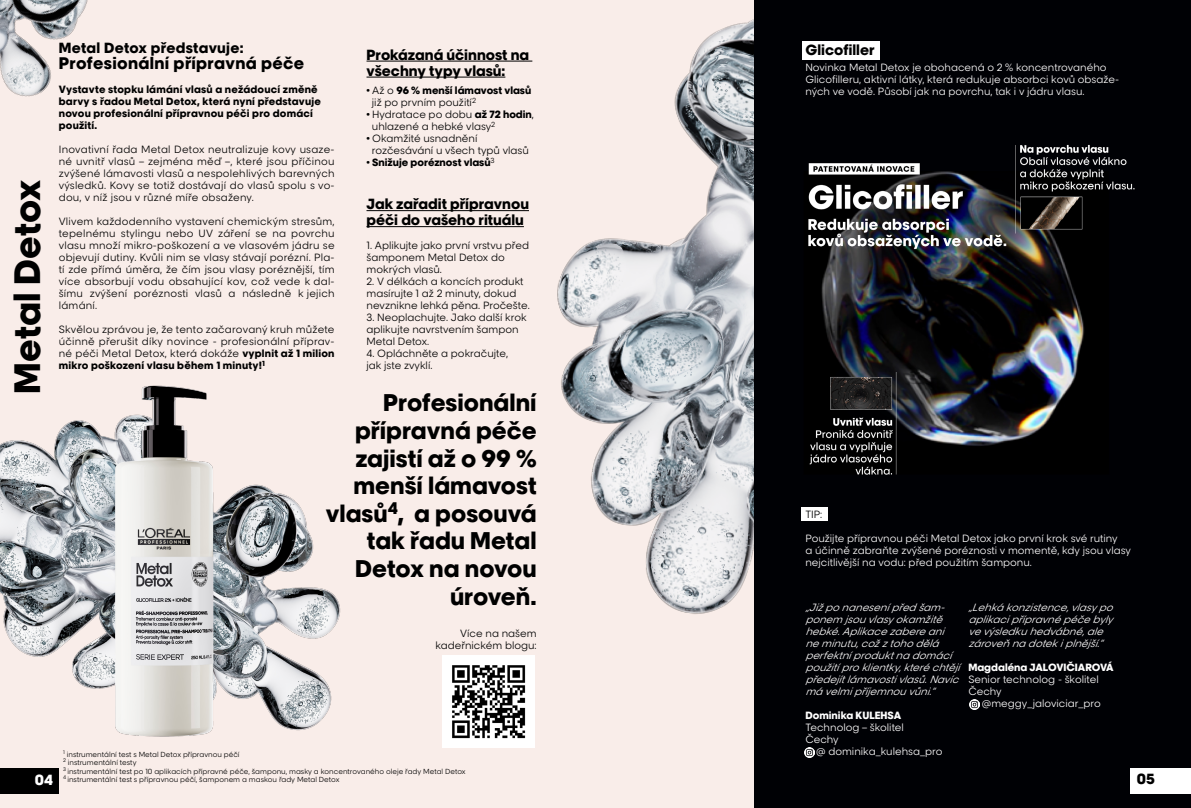
<style>
.page{position:relative;width:1191px;height:808px;background:#fff}
.page>*{position:absolute;margin:0;border:0;box-sizing:border-box;transform-origin:0 0}
.t1{font:35px "LOREAL PRO 5 Bold";color:#000}
.t2{font:23px/27.6px "LOREAL PRO 5 Bold";color:#000;text-align:right}
.t3{font:16px "LOREAL PRO 5 Bold";letter-spacing:.02em;color:#000}
.t4{font:14px/16px "LOREAL PRO 5 Bold";color:#000}
.t5{font:14px "LOREAL PRO 5 Bold";letter-spacing:.02em;color:#000}
.t6{font:14px "LOREAL PRO 5 Bold";color:#fff}
.t7{font:10px/12px "LOREAL PRO 2 Book";color:#000}
.t8{font:10px/12px "LOREAL PRO 2 Book";color:#fff}
.t9{font:italic 10px/12px "LOREAL PRO 2 Book";color:#fff}
.t10{font:10px/12px "LOREAL PRO 5 Bold";letter-spacing:.02em;color:#000}
.t11{font:10px "LOREAL PRO 5 Bold";color:#000}
.t12{font:10px "LOREAL PRO 5 Bold";color:#fff}
.t13{font:7px/8.4px "LOREAL PRO 2 Book";color:#000}
.s1{font-family:"LOREAL PRO 5 Bold"}
.s2{font-family:"LOREAL PRO 2 Book"}
.s3{font-family:"LOREAL PRO 5 Bold";font-style:normal}
</style>
<div class="page">
<div style="left:0;top:0;width:833px;height:808px;background:#f9ede9"></div>
<img style="left:520px;top:19px;width:234px;height:595px">
<img style="left:754px;top:0;width:437px;height:808px">
<img style="left:0;top:385px;width:341px;height:352px">
<div style="left:0;top:768px;width:59px;height:26px;background:#000"></div>
<div style="left:1130px;top:768px;width:61px;height:25px;background:#fff"></div>
<img style="left:0;top:0;width:88px;height:97px">
<img style="left:442px;top:655px;width:93px;height:93px">
<div style="left:802px;top:41px;width:78px;height:19px;background:#fff"></div>
<hr style="left:366px;top:210px;width:163px;height:1px;background:#000">
<hr style="left:366px;top:226px;width:158px;height:1px;background:#000">
<hr style="left:366px;top:61px;width:166px;height:1px;background:#000">
<hr style="left:366px;top:77px;width:139px;height:1px;background:#000">
<div style="left:800px;top:507px;width:27px;height:14px;background:#fff"></div>
<svg style="left:969px;top:699px;width:10px;height:10px"></svg>
<svg style="left:805px;top:747px;width:10px;height:10px"></svg>
<h3 class="t5" style="left:59px;top:37px;width:186px">Metal Detox představuje:</h3>
<h3 class="t3" style="left:59px;top:51px;width:247px">Profesionální přípravná péče</h3>
<p class="t10" style="left:59px;top:83px;width:264px">Vystavte stopku lámání vlasů a nežádoucí změně barvy s řadou Metal Detox, která nyní představuje novou profesionální přípravnou péči pro domácí použití.</p>
<p class="t7" style="left:59px;top:143px;width:277px;text-align:justify">Inovativní řada Metal Detox neutralizuje kovy usaze&shy;né uvnitř vlasů – zejména měď –, které jsou příčinou zvýšené lámavosti vlasů a nespolehlivých barevných výsledků. Kovy se totiž dostávají do vlasů spolu s vo&shy;dou, v níž jsou v různé míře obsaženy.</p>
<p class="t7" style="left:59px;top:215px;width:277px;text-align:justify">Vlivem každodenního vystavení chemickým stresům, tepelnému stylingu nebo UV záření se na povrchu vlasu množí mikro-poškození a ve vlasovém jádru se objevují dutiny. Kvůli nim se vlasy stávají porézní. Pla&shy;tí zde přímá úměra, že čím jsou vlasy poréznější, tím více absorbují vodu obsahující kov, což vede k dal&shy;šímu zvýšení poréznosti vlasů a následně k jejich lámání.</p>
<p class="t7" style="left:59px;top:323px;width:277px;text-align:justify">Skvělou zprávou je, že tento začarovaný kruh můžete účinně přerušit díky novince - profesionální příprav&shy;né péči Metal Detox, která dokáže <span class="s1">vyplnit až 1 milion</span></p>
<p class="t10" style="left:59px;top:359px;width:208px">mikro poškození vlasu během 1 minuty!<sup>1</sup></p>
<h2 class="t2" style="left:326px;top:388px;width:212px">Profesionální přípravná péče zajistí až o 99 % menší lámavost vlasů<sup>4</sup>, a posouvá tak řadu Metal<br>Detox na novou úroveň.</h2>
<h3 class="t4" style="left:805px;top:41px;width:71px">Glicofiller</h3>
<h3 class="t4" style="left:366px;top:46px;width:164px">Prokázaná účinnost na všechny typy vlasů:</h3>
<p class="t8" style="left:805px;top:60px;width:315px">Novinka Metal Detox je obohacená o 2 % koncentrovaného<br>Glicofilleru, aktivní látky, která redukuje absorbci kovů obsaže&shy;ných ve vodě. Působí jak na povrchu, tak i v jádru vlasu.</p>
<p class="t11" style="left:366px;top:83px;width:166px">• <span class="s2">Až o</span> 96 % menší lámavost vlasů</p>
<p class="t7" style="left:372px;top:96px;width:106px">již po prvním použití<sup>2</sup></p>
<p class="t7" style="left:372px;top:108px;width:164px;text-indent:-5px"><span class="s1">•</span> Hydratace po dobu <span class="s1">až 72 hodin</span>, uhlazené a hebké vlasy<sup>2</sup></p>
<p class="t7" style="left:372px;top:132px;width:158px;text-indent:-5px"><span class="s1">•</span> Okamžité usnadnění rozčesávání u všech typů vlasů</p>
<p class="t11" style="left:366px;top:155px;width:130px">• Snižuje poréznost vlasů<sup>3</sup></p>
<h1 class="t1" style="left:0;top:394px;width:215px;rotate:-90deg">Metal Detox</h1>
<h3 class="t4" style="left:366px;top:195px;width:164px">Jak zařadit přípravnou péči do vašeho rituálu</h3>
<p class="t7" style="left:366px;top:239px;width:164px">1. Aplikujte jako první vrstvu před šamponem Metal Detox do mokrých vlasů.</p>
<p class="t7" style="left:366px;top:275px;width:165px">2. V délkách a koncích produkt masírujte 1 až 2 minuty, dokud nevznikne lehká pěna. Pročešte.</p>
<p class="t7" style="left:366px;top:311px;width:162px">3. Neoplachujte. Jako další krok aplikujte navrstvením šampon<br>Metal Detox.</p>
<p class="t7" style="left:366px;top:347px;width:143px">4. Opláchněte a pokračujte, jak jste zvyklí.</p>
<p class="t7" style="left:805px;top:508px;width:18px">TIP:</p>
<p class="t8" style="left:805px;top:532px;width:327px">Použijte přípravnou péči Metal Detox jako první krok své rutiny<br>a účinně zabraňte zvýšené poréznosti v momentě, kdy jsou vlasy nejcitlivější na vodu: před použitím šamponu.</p>
<p class="t9" style="left:805px;top:601px;width:310px">„Jižponanesenípředšam-<br>ponem jsouvlasyokamžitě<br>hebké.Aplikacezabereani<br>neminutu,cožz tohodělá<br>perfektníproduktnadomácí použitíproklientky,kteréchtějí <span class="s3">M a g d a l é n a J A L O V I Č I A R O VÁ </span>předejítlámavostivlasů.Navíc<br>mávelmipříjemnouvůni.”</p>
<p class="t12" style="left:805px;top:708px;width:97px">Dominika KULEHSA</p>
<p class="t8" style="left:805px;top:721px;width:100px">Technolog – školitel<br>Čechy</p>
<p class="t8" style="left:816px;top:745px;width:128px">@ dominika_kulehsa_pro</p>
<p class="t9" style="left:968px;top:601px;width:151px">„Lehkákonzistence,vlasypo aplikacipřípravnépéčebyly vevýsledkuhedvábné,ale zároveňnadotekiplnější.”</p>
<p class="t8" style="left:968px;top:673px;width:132px">Senior technolog - školitel<br>Čechy</p>
<p class="t8" style="left:982px;top:697px;width:120px">@meggy_jaloviciar_pro</p>
<p class="t7" style="left:435px;top:627px;width:103px;text-align:right">Více na našem kadeřnickém blogu:</p>
<p class="t13" style="left:63px;top:750px;width:404px"><sup>1</sup> instrumentální test s Metal Detox přípravnou péčí<br><sup>2</sup> instrumentální testy<br><sup>3</sup> instrumentální test po 10 aplikacích přípravné péče, šamponu, masky a koncentrovaného oleje řady Metal Detox <sup>4</sup> instrumentální test s přípravnou péčí, šamponem a maskou řady Metal Detox</p>
<h3 class="t6" style="left:35px;top:769px;width:20px">04</h3>
<h3 class="t4" style="left:1136px;top:770px;width:19px">05</h3>
</div>
